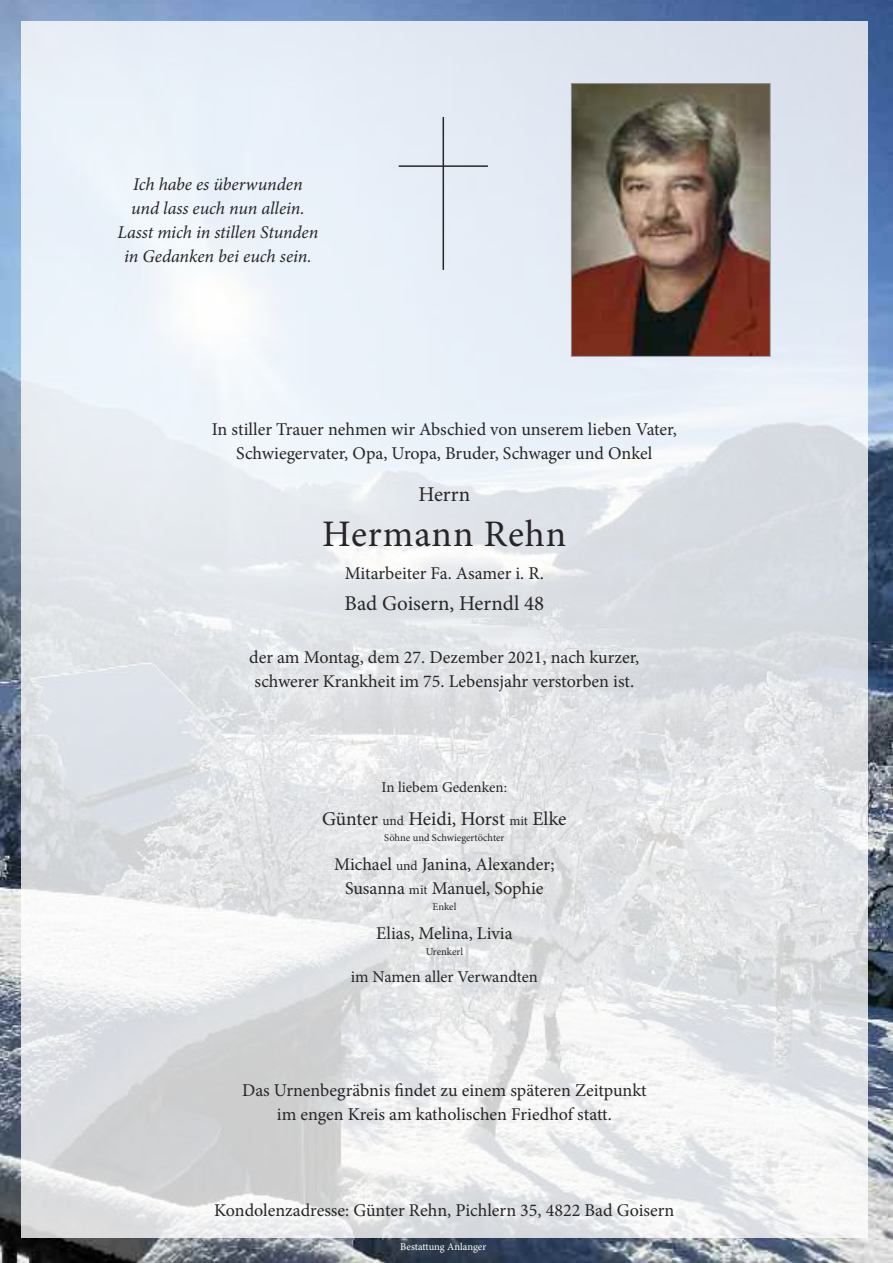
<style>
.page{position:relative;width:893px;height:1263px;background:#fff}
.page>*{position:absolute;margin:0;border:0;box-sizing:border-box;transform-origin:0 0}
.t1{font:37.5px "Minion Pro";letter-spacing:.025em;color:#272526}
.t2{font:21px "Minion Pro";color:#272526}
.t3{font:19.5px "Minion Pro";letter-spacing:-.005em;color:#272526}
.t4{font:18px/24px "Minion Pro";color:#272526;text-align:center}
.t5{font:italic 18px/24px "Minion Pro";letter-spacing:-.005em;color:#272526;text-align:center}
.t6{font:16.5px "Minion Pro";color:#272526}
.t7{font:15px "Minion Pro";color:#272526}
.t8{font:10.5px "Minion Pro";color:#272526}
.t9{font:10.5px "Minion Pro";letter-spacing:-.005em;color:#fff}
.s1{font-size:13.5px}
</style>
<div class="page">
<img style="left:0;top:0;width:893px;height:1263px">
<img style="left:21px;top:21px;width:847px;height:1216px">
<img style="left:573px;top:85px;width:196px;height:270px">
<div style="left:571px;top:83px;width:200px;height:274px;border:1px solid #939293"></div>
<hr style="left:443px;top:117px;width:1px;height:153px;background:#272526">
<hr style="left:399px;top:165px;width:89px;height:2px;background:#272526">
<p class="t5" style="left:117px;top:174px;width:202px">Ich habe es überwunden und lass euch nun allein.<br>Lasst mich in stillen Stunden in Gedanken bei euch sein.</p>
<p class="t4" style="left:212px;top:418px;width:467px">In stiller Trauer nehmen wir Abschied von unserem lieben Vater,<br>Schwiegervater, Opa, Uropa, Bruder, Schwager und Onkel</p>
<p class="t2" style="left:418px;top:486px;width:53px">Herrn</p>
<h1 class="t1" style="left:322px;top:519px;width:246px">Hermann Rehn</h1>
<p class="t4" style="left:345px;top:562px;width:201px">Mitarbeiter Fa. Asamer i. R.</p>
<p class="t2" style="left:344px;top:595px;width:201px">Bad Goisern, Herndl 48</p>
<p class="t4" style="left:249px;top:646px;width:392px;text-align:left">der am Montag, dem 27. Dezember 2021, nach kurzer, schwerer Krankheit im 75. Lebensjahr verstorben ist.</p>
<p class="t7" style="left:382px;top:781px;width:127px">In liebem Gedenken:</p>
<p class="t3" style="left:322px;top:811px;width:246px">Günter <span class="s1">und</span> Heidi, Horst <span class="s1">mit</span> Elke</p>
<p class="t8" style="left:384px;top:834px;width:122px">Söhne und Schwiegertöchter</p>
<p class="t4" style="left:334px;top:853px;width:222px">Michael <span class="s1">und</span> Janina, Alexander;<br>Susanna <span class="s1">mit</span> Manuel, Sophie</p>
<p class="t8" style="left:432px;top:903px;width:25px">Enkel</p>
<p class="t4" style="left:376px;top:922px;width:138px">Elias, Melina, Livia</p>
<p class="t8" style="left:426px;top:948px;width:39px">Urenkerl</p>
<p class="t6" style="left:351px;top:970px;width:188px">im Namen aller Verwandten</p>
<p class="t4" style="left:242px;top:1080px;width:406px">Das Urnenbegräbnis findet zu einem späteren Zeitpunkt im engen Kreis am katholischen Friedhof statt.</p>
<p class="t4" style="left:214px;top:1200px;width:462px">Kondolenzadresse: Günter Rehn, Pichlern 35, 4822 Bad Goisern</p>
<p class="t9" style="left:400px;top:1243px;width:88px">Bestattung Anlanger</p>
</div>
